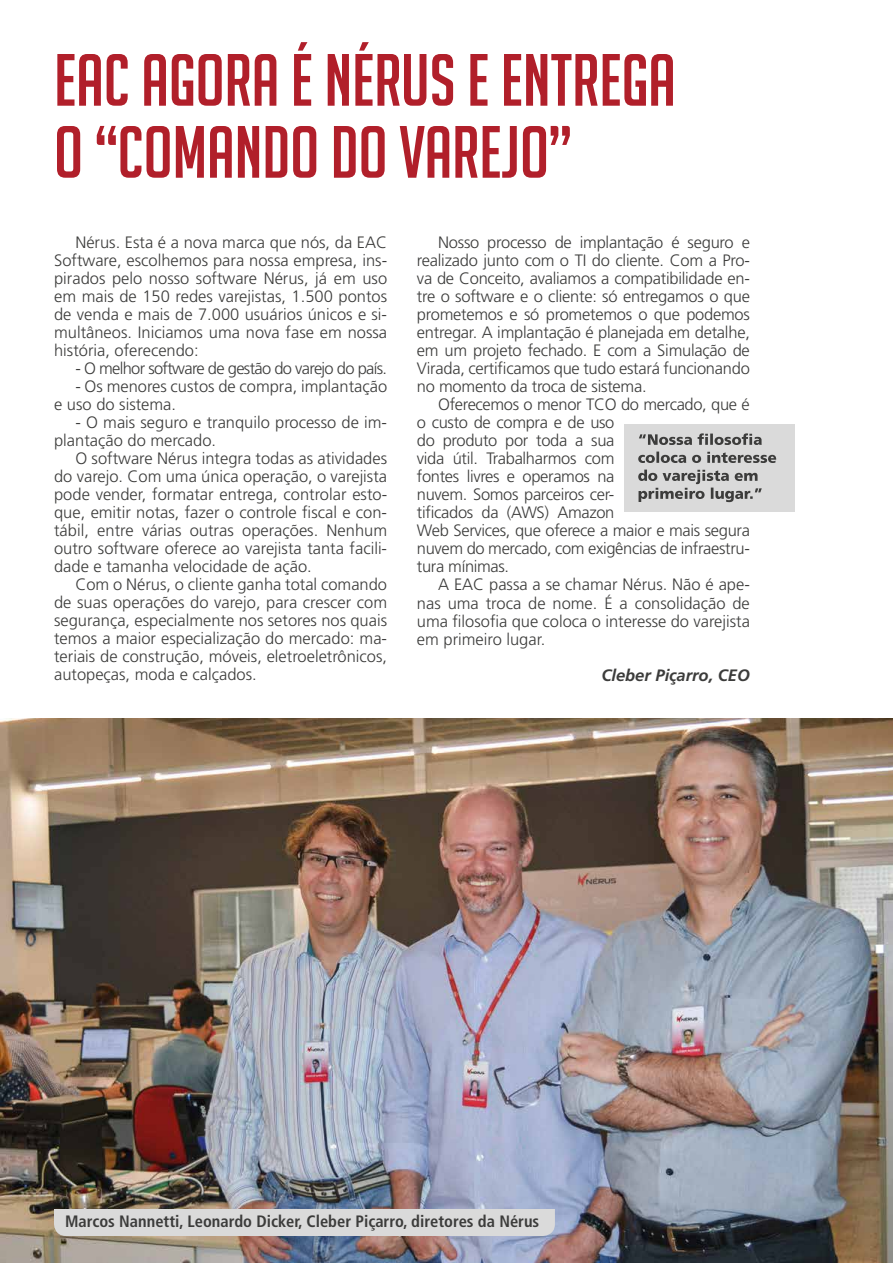
<style>
.page{position:relative;width:893px;height:1263px;background:#fff}
.page>*{position:absolute;margin:0;border:0;box-sizing:border-box;transform-origin:0 0}
.t1{font:72px/72px "Big Noodle Titling";color:#b11f2a}
.t2{font:300 16.5px/18px "Frutiger LT Std";letter-spacing:-.015em;color:#3c3c3b;text-align:justify}
.t3{font:700 condensed 16.5px "Frutiger LT Std";color:#3c3c3b}
.t4{font:300 16.5px "Frutiger LT Std";letter-spacing:-.04em;color:#3c3c3b}
.t5{font:italic 700 16.5px "Frutiger LT Std";color:#3c3c3b}
</style>
<div class="page">
<img style="left:0;top:719px;width:893px;height:544px">
<div style="left:624px;top:424px;width:170px;height:87px;background:#dadada"></div>
<svg style="left:638px;top:470px;width:124px;height:32px"></svg>
<svg style="left:638px;top:452px;width:138px;height:11px"></svg>
<svg style="left:639px;top:433px;width:123px;height:12px"></svg>
<div style="left:54px;top:1209px;width:501px;height:27px;background:#dadada"></div>
<h1 class="t1" style="left:54px;top:44px;width:623px">EAC AGORA É NÉRUS E ENTREGA<br>O “COMANDO DO VAREJO”</h1>
<p class="t2" style="left:54px;top:234px;width:335px;text-indent:21px">Nérus. Esta é a nova marca que nós, da EAC Software, escolhemos para nossa empresa, ins&shy;pirados pelo nosso software Nérus, já em uso em mais de 150 redes varejistas, 1.500 pontos de venda e mais de 7.000 usuários únicos e si&shy;multâneos. Iniciamos uma nova fase em nossa história, oferecendo:</p>
<p class="t4" style="left:75px;top:359px;width:313px">- O melhor software de gestão do varejo do país.</p>
<p class="t2" style="left:54px;top:378px;width:335px;text-indent:21px">- Os menores custos de compra, implantação e uso do sistema.</p>
<p class="t2" style="left:54px;top:414px;width:334px;text-indent:21px">- O mais seguro e tranquilo processo de im&shy;plantação do mercado.</p>
<p class="t2" style="left:54px;top:450px;width:335px;text-indent:21px">O software Nérus integra todas as atividades do varejo. Com uma única operação, o varejista pode vender, formatar entrega, controlar esto&shy;que, emitir notas, fazer o controle fiscal e con&shy;tábil, entre várias outras operações. Nenhum outro software oferece ao varejista tanta facili&shy;dade e tamanha velocidade de ação.</p>
<p class="t2" style="left:54px;top:576px;width:334px;text-indent:21px">Com o Nérus, o cliente ganha total comando de suas operações do varejo, para crescer com segurança, especialmente nos setores nos quais temos a maior especialização do mercado: ma&shy;teriais de construção, móveis, eletroeletrônicos, autopeças, moda e calçados.</p>
<p class="t2" style="left:417px;top:234px;width:335px;text-indent:21px">Nosso processo de implantação é seguro e realizado junto com o TI do cliente. Com a Pro&shy;va de Conceito, avaliamos a compatibilidade en&shy;tre o software e o cliente: só entregamos o que prometemos e só prometemos o que podemos entregar. A implantação é planejada em detalhe, em um projeto fechado. E com a Simulação de Virada, certificamos que tudo estará funcionando no momento da troca de sistema.</p>
<p class="t2" style="left:417px;top:396px;width:335px;text-align:left;text-indent:21px">Oferecemos o menor TCO do mercado, que é o custo de compra e de uso<br>do produto por toda a sua<br>vida útil. Trabalharmos com<br>fontes livres e operamos na<br>nuvem. Somos parceiros cer-<br>tificados da (AWS) Amazon<br>Web Services, que oferece a maior e mais segura nuvem do mercado, com exigências de infraestru&shy;tura mínimas.</p>
<p class="t2" style="left:417px;top:576px;width:335px;text-indent:21px">A EAC passa a se chamar Nérus. Não é ape&shy;nas uma troca de nome. É a consolidação de uma filosofia que coloca o interesse do varejista em primeiro lugar.</p>
<p class="t5" style="left:601px;top:665px;width:150px">Cleber Piçarro, CEO</p>
<p class="t3" style="left:65px;top:1212px;width:476px">Marcos Nannetti, Leonardo Dicker, Cleber Piçarro, diretores da Nérus</p>
</div>
